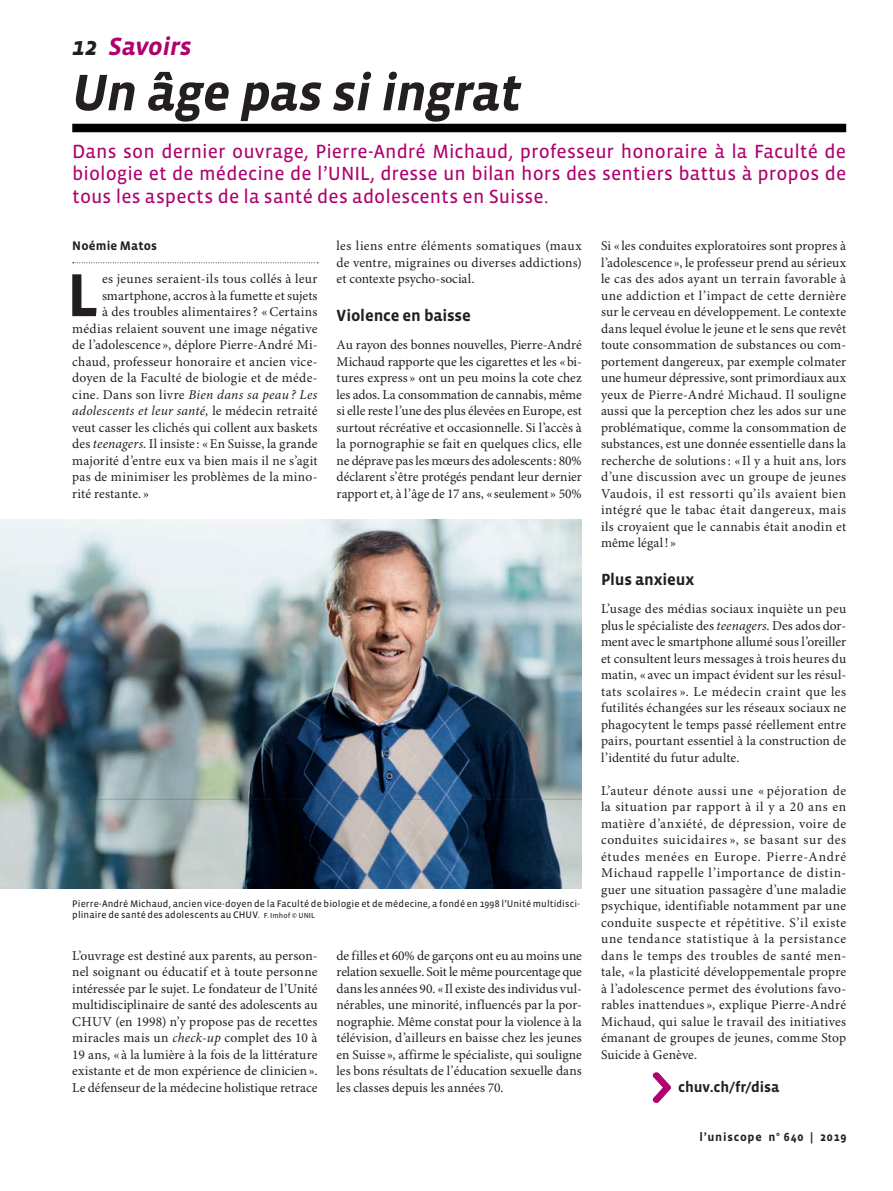
<style>
.page{position:relative;width:893px;height:1191px;background:#fff}
.page>*{position:absolute;margin:0;border:0;box-sizing:border-box;transform-origin:0 0}
.TEXTE_COURANT___LETT{font:700 62.1px "Vista Sans";color:#231f20}
.TITRE_ARTICLE{font:italic 700 52.5px "Vista Sans";letter-spacing:-.015em;color:#231f20}
.RUBRIQUE_HAUT_-_GAUC{font:italic 700 25.5px "Vista Sans";letter-spacing:-.005em;color:#af016e}
.CHAPEAU_ARTICLE{font:19.5px/22.5px "Vista Sans Reg";letter-spacing:.005em;color:#af016e;text-align:justify}
.TEXTE_COURANT{font:700 16.5px "Vista Sans";letter-spacing:-.01em;color:#231f20}
.ACCROCHE_web{font:700 15px "Vista Sans";letter-spacing:-.005em;color:#231f20}
.TEXTE_COURANT-2{font:13.5px/16.5px "Minion Pro";letter-spacing:.005em;color:#231f20;text-align:justify}
.TEXTE_COURANT___LETT-2{font:13.5px "Minion Pro";letter-spacing:.015em;color:#231f20}
.TEXTE_COURANT___LETT-3{font:italic 13.5px "Minion Pro";letter-spacing:.02em;color:#231f20}
.SIGNATURE_ARTICLE{font:700 12.75px "Vista Sans";letter-spacing:.01em;color:#231f20}
.t1{font:700 12px "Vista Sans";letter-spacing:.065em;color:#231f20}
.LEGENDES{font:9.75px/11.2px "Vista Sans Reg";letter-spacing:.01em;color:#231f20}
.s1{color:#231f20}
.s2{font-style:italic}
.s3{font-style:normal}
.s4{font-size:7.5px}
</style>
<div class="page">
<div style="left:72px;top:124px;width:774px;height:8px;background:#000"></div>
<svg style="left:73px;top:262px;width:245px;height:1px"></svg>
<img style="left:0;top:520px;width:582px;height:368px">
<svg style="left:652px;top:1072px;width:19px;height:31px"></svg>
<p class="RUBRIQUE_HAUT_-_GAUC" style="left:72px;top:33px;width:121px"><span class="s1">12</span> Savoirs</p>
<p class="TITRE_ARTICLE" style="left:72px;top:66px;width:451px">Un âge pas si ingrat</p>
<p class="CHAPEAU_ARTICLE" style="left:72px;top:140px;width:775px">Dans son dernier ouvrage, Pierre-André Michaud, professeur honoraire à la Faculté de biologie et de médecine de l’UNIL, dresse un bilan hors des sentiers battus à propos de tous les aspects de la santé des adolescents en Suisse.</p>
<p class="SIGNATURE_ARTICLE" style="left:72px;top:239px;width:86px">Noémie Matos</p>
<p class="TEXTE_COURANT___LETT" style="left:67px;top:264px;width:33px">L</p>
<p class="TEXTE_COURANT___LETT-2" style="left:102px;top:271px;width:217px">es jeunes seraient-ils tous collés à leur</p>
<p class="TEXTE_COURANT-2" style="left:337px;top:238px;width:247px">les liens entre éléments somatiques (maux de ventre, migraines ou diverses addictions) et contexte psycho-social.</p>
<p class="TEXTE_COURANT" style="left:337px;top:307px;width:136px">Violence en baisse</p>
<p class="TEXTE_COURANT-2" style="left:337px;top:337px;width:247px">Au rayon des bonnes nouvelles, Pierre-André Michaud rapporte que les cigarettes et les «bi&shy;tures express » ont un peu moins la cote chez les ados. La consommation de cannabis, même si elle reste l’une des plus élevées en Europe, est surtout récréative et occasionnelle. Si l’accès à la pornographie se fait en quelques clics, elle ne déprave pas les mœurs des adolescents: 80% déclarent s’être protégés pendant leur dernier rapport et, à l’âge de 17 ans, «seulement» 50%</p>
<p class="TEXTE_COURANT-2" style="left:601px;top:238px;width:247px">Si « les conduites exploratoires sont propres à l’adolescence », le professeur prend au sérieux le cas des ados ayant un terrain favorable à une addiction et l’impact de cette dernière sur le cerveau en développement. Le contexte dans lequel évolue le jeune et le sens que revêt toute consommation de substances ou com&shy;portement dangereux, par exemple colmater une humeur dépressive, sont primordiaux aux yeux de Pierre-André Michaud. Il souligne aussi que la perception chez les ados sur une problématique, comme la consommation de substances, est une donnée essentielle dans la recherche de solutions: « Il y a huit ans, lors d’une discussion avec un groupe de jeunes Vaudois, il est ressorti qu’ils avaient bien intégré que le tabac était dangereux, mais ils croyaient que le cannabis était anodin et même légal! »</p>
<p class="TEXTE_COURANT" style="left:601px;top:571px;width:95px">Plus anxieux</p>
<p class="TEXTE_COURANT-2" style="left:601px;top:601px;width:247px">L’usage des médias sociaux inquiète un peu plus le spécialiste des <span class="s2">teenagers</span>. Des ados dor&shy;ment avec le smartphone allumé sous l’oreiller et consultent leurs messages à trois heures du matin, « avec un impact évident sur les résul&shy;tats scolaires ». Le médecin craint que les futilités échangées sur les réseaux sociaux ne phagocytent le temps passé réellement entre pairs, pourtant essentiel à la construction de l’identité du futur adulte.</p>
<p class="TEXTE_COURANT-2" style="left:601px;top:783px;width:247px">L’auteur dénote aussi une « péjoration de la situation par rapport à il y a 20 ans en matière d’anxiété, de dépression, voire de conduites suicidaires », se basant sur des études menées en Europe. Pierre-André Michaud rappelle l’importance de distin&shy;guer une situation passagère d’une maladie psychique, identifiable notamment par une conduite suspecte et répétitive. S’il existe une tendance statistique à la persistance dans le temps des troubles de santé men&shy;tale, « la plasticité développementale propre à l’adolescence permet des évolutions favo&shy;rables inattendues », explique Pierre-André Michaud, qui salue le travail des initiatives émanant de groupes de jeunes, comme Stop Suicide à Genève.</p>
<p class="TEXTE_COURANT___LETT-2" style="left:102px;top:287px;width:217px">smartphone, accros à la fumette et sujets</p>
<p class="TEXTE_COURANT___LETT-2" style="left:102px;top:304px;width:217px">à des troubles alimentaires? «Certains</p>
<p class="TEXTE_COURANT___LETT-2" style="left:72px;top:320px;width:247px">médias relaient souvent une image négative</p>
<p class="TEXTE_COURANT___LETT-2" style="left:72px;top:337px;width:247px">de l’adolescence », déplore Pierre-André Mi-</p>
<p class="TEXTE_COURANT___LETT-2" style="left:72px;top:353px;width:247px">chaud, professeur honoraire et ancien vice-</p>
<p class="TEXTE_COURANT___LETT-2" style="left:72px;top:370px;width:247px">doyen de la Faculté de biologie et de méde-</p>
<p class="TEXTE_COURANT___LETT-3" style="left:72px;top:386px;width:247px"><span class="s3">cine. Dans son livre</span> Bien dans sa peau ? Les</p>
<p class="TEXTE_COURANT___LETT-3" style="left:72px;top:403px;width:247px">adolescents et leur santé, <span class="s3">le médecin retraité</span></p>
<p class="TEXTE_COURANT___LETT-2" style="left:72px;top:419px;width:247px">veut casser les clichés qui collent aux baskets</p>
<p class="TEXTE_COURANT___LETT-2" style="left:72px;top:436px;width:247px">des <span class="s2">teenagers</span>. Il insiste : «En Suisse, la grande</p>
<p class="TEXTE_COURANT___LETT-2" style="left:72px;top:452px;width:247px">majorité d’entre eux va bien mais il ne s’agit</p>
<p class="TEXTE_COURANT___LETT-2" style="left:72px;top:469px;width:247px">pas de minimiser les problèmes de la mino-</p>
<p class="TEXTE_COURANT___LETT-2" style="left:72px;top:485px;width:78px">rité restante. »</p>
<p class="LEGENDES" style="left:72px;top:898px;width:509px">Pierre-André Michaud, ancien vice-doyen de la Faculté de biologie et de médecine, a fondé en 1998 l’Unité multidisci&shy;plinaire de santé des adolescents au CHUV. <span class="s4">F. Imhof © UNIL</span></p>
<p class="TEXTE_COURANT-2" style="left:72px;top:948px;width:247px">L’ouvrage est destiné aux parents, au person&shy;nel soignant ou éducatif et à toute personne intéressée par le sujet. Le fondateur de l’Unité multidisciplinaire de santé des adolescents au CHUV (en 1998) n’y propose pas de recettes miracles mais un <span class="s2">check-up</span> complet des 10 à 19 ans, « à la lumière à la fois de la littérature existante et de mon expérience de clinicien».<br>Le défenseur de la médecine holistique retrace</p>
<p class="TEXTE_COURANT-2" style="left:337px;top:948px;width:247px">de filles et 60% de garçons ont eu au moins une relation sexuelle. Soit le même pourcentage que dans les années 90. «Il existe des individus vul&shy;nérables, une minorité, influencés par la por&shy;nographie. Même constat pour la violence à la télévision, d’ailleurs en baisse chez les jeunes en Suisse», affirme le spécialiste, qui souligne les bons résultats de l’éducation sexuelle dans les classes depuis les années 70.</p>
<p class="ACCROCHE_web" style="left:678px;top:1079px;width:102px">chuv.ch/fr/disa</p>
<p class="t1" style="left:699px;top:1130px;width:148px">l’uniscope n° 640 | 2019</p>
</div>
